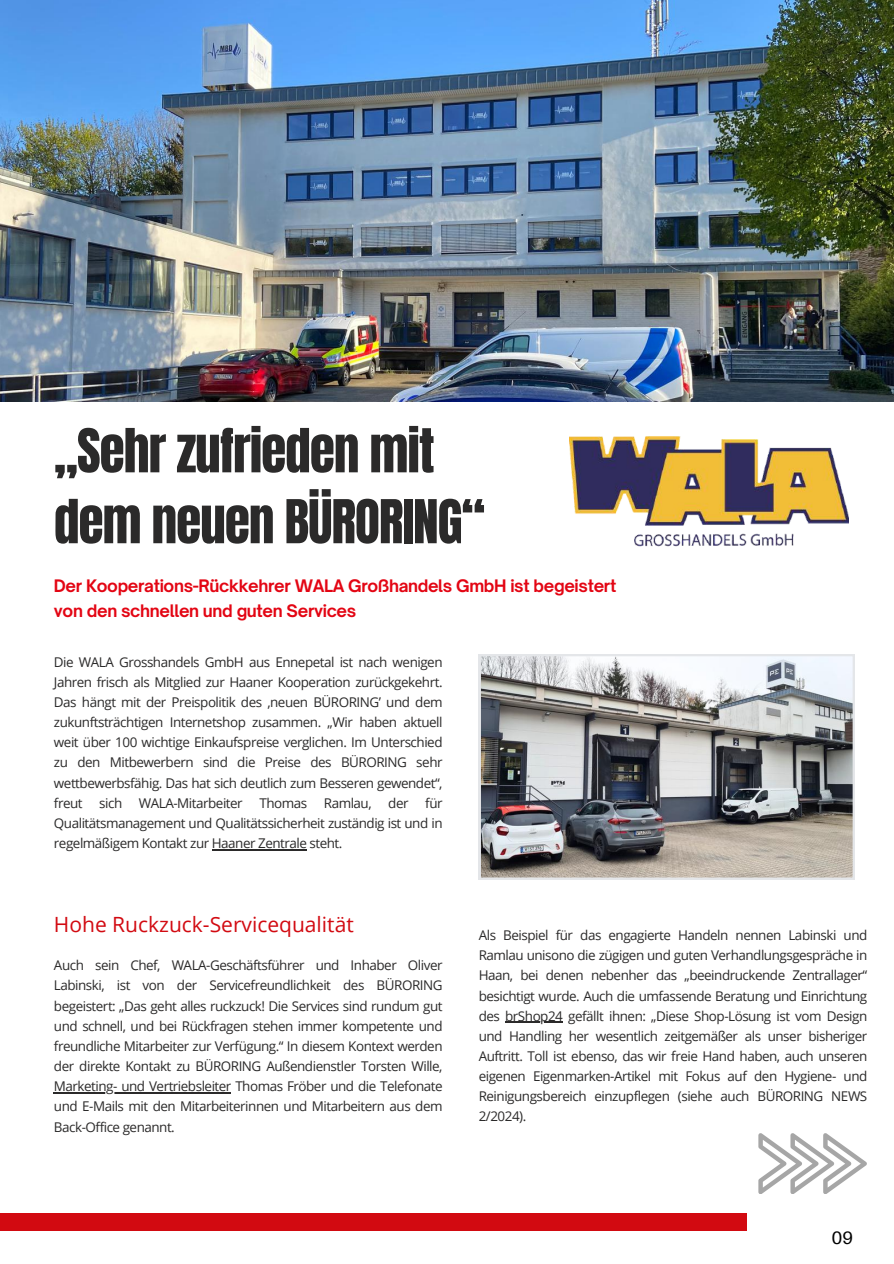
<style>
.page{position:relative;width:894px;height:1264px;background:#fff}
.page>*{position:absolute;margin:0;border:0;box-sizing:border-box;transform-origin:0 0}
.t1{font:51.3px/70.8px "Anton";letter-spacing:-.02em;color:#2b2a2a}
.t2{font:21px "Open Sans";color:#d20a11}
.t3{font:18px "Aileron";color:#000}
.t4{font:700 16.5px/24.8px "Open Sauce One";letter-spacing:-.02em;color:#e30513}
.t5{font:13.5px/20.1px "Open Sans";letter-spacing:-.035em;color:#2b2a2a;text-align:justify}
</style>
<div class="page">
<img style="left:478px;top:654px;width:376px;height:225px">
<img style="left:0;top:0;width:893px;height:401px">
<img style="left:569px;top:436px;width:279px;height:111px">
<hr style="left:212px;top:849px;width:94px;height:1px;background:#2b2a2a">
<hr style="left:54px;top:1092px;width:177px;height:1px;background:#2b2a2a">
<hr style="left:505px;top:1021px;width:57px;height:1px;background:#2b2a2a">
<svg style="left:758px;top:1133px;width:108px;height:60px"></svg>
<div style="left:0;top:1213px;width:746px;height:17px;background:#d20a11"></div>
<h1 class="t1" style="left:54px;top:416px;width:433px">„Sehr zufrieden mit dem neuen BÜRORING“</h1>
<p class="t4" style="left:54px;top:573px;width:563px">Der Kooperations-Rückkehrer WALA Großhandels GmbH ist begeistert von den schnellen und guten Services</p>
<p class="t5" style="left:54px;top:651px;width:390px">Die WALA Grosshandels GmbH aus Ennepetal ist nach wenigen Jahren frisch als Mitglied zur Haaner Kooperation zurückgekehrt.<br>Das hängt mit der Preispolitik des ,neuen BÜRORING’ und dem zukunftsträchtigen Internetshop zusammen. „Wir haben aktuell weit über 100 wichtige Einkaufspreise verglichen. Im Unterschied zu den Mitbewerbern sind die Preise des BÜRORING sehr wettbewerbsfähig. Das hat sich deutlich zum Besseren gewendet“, freut sich WALA-Mitarbeiter Thomas Ramlau, der für Qualitätsmanagement und Qualitätssicherheit zuständig ist und in regelmäßigem Kontakt zur Haaner Zentrale steht.</p>
<h2 class="t2" style="left:54px;top:909px;width:301px">Hohe Ruckzuck-Servicequalität</h2>
<p class="t5" style="left:54px;top:954px;width:390px">Auch sein Chef, WALA-Geschäftsführer und Inhaber Oliver Labinski, ist von der Servicefreundlichkeit des BÜRORING begeistert: „Das geht alles ruckzuck! Die Services sind rundum gut und schnell, und bei Rückfragen stehen immer kompetente und freundliche Mitarbeiter zur Verfügung.“ In diesem Kontext werden der direkte Kontakt zu BÜRORING Außendienstler Torsten Wille, Marketing- und Vertriebsleiter Thomas Fröber und die Telefonate und E-Mails mit den Mitarbeiterinnen und Mitarbeitern aus dem Back-Office genannt.</p>
<p class="t5" style="left:478px;top:924px;width:390px">Als Beispiel für das engagierte Handeln nennen Labinski und Ramlau unisono die zügigen und guten Verhandlungsgespräche in Haan, bei denen nebenher das „beeindruckende Zentrallager“ besichtigt wurde. Auch die umfassende Beratung und Einrichtung des brShop24 gefällt ihnen: „Diese Shop-Lösung ist vom Design und Handling her wesentlich zeitgemäßer als unser bisheriger Auftritt. Toll ist ebenso, das wir freie Hand haben, auch unseren eigenen Eigenmarken-Artikel mit Fokus auf den Hygiene- und Reinigungsbereich einzupflegen (siehe auch BÜRORING NEWS 2/2024).</p>
<h3 class="t3" style="left:831px;top:1226px;width:22px">09</h3>
</div>
